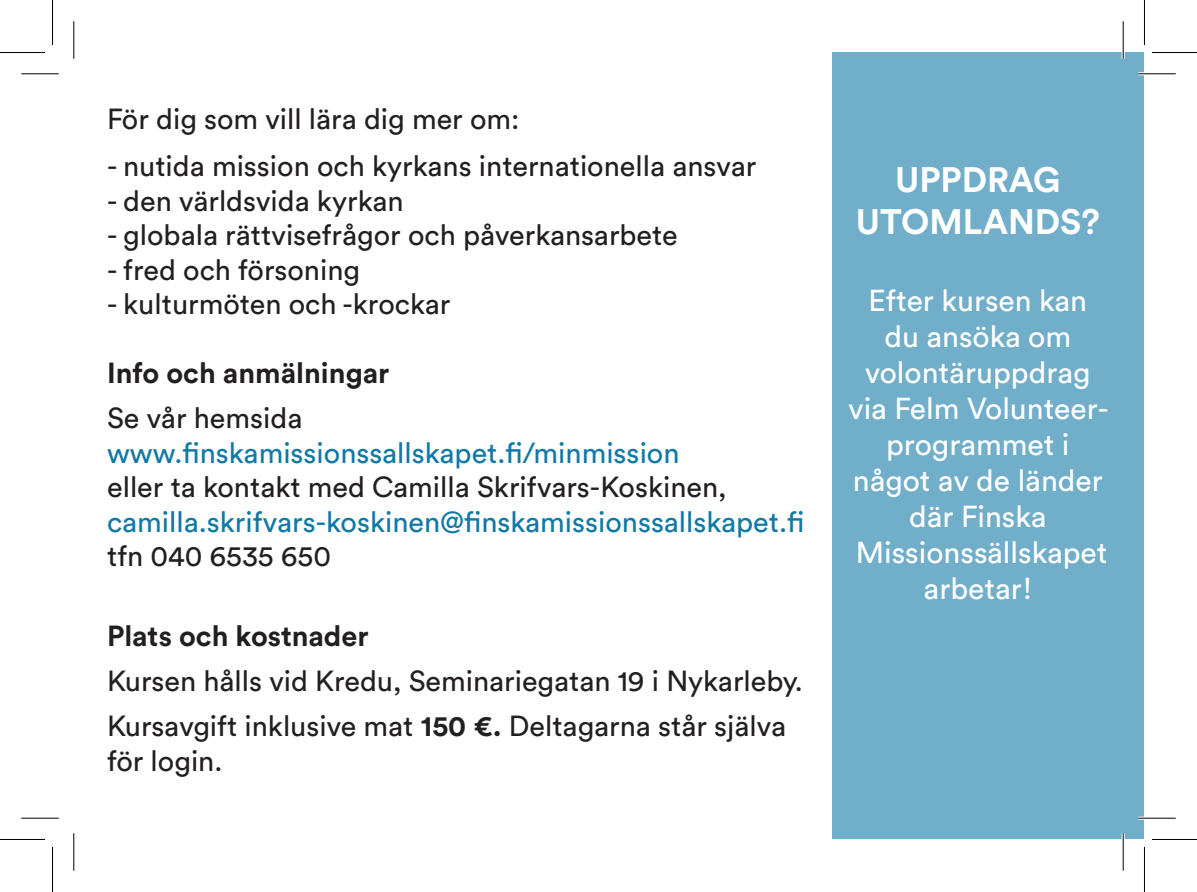
<style>
.page{position:relative;width:1197px;height:892px;background:#fff}
.page>*{position:absolute;margin:0;border:0;box-sizing:border-box;transform-origin:0 0}
.t1{font:700 35px/42px "Circular Std";color:#fff;text-align:center}
.t2{font:30px/36px "Circular Std";color:#fff;text-align:center}
.t3{font:28.75px/34.5px "Circular Std";color:#231f20}
.t4{font:28.75px/34.5px "Circular Std";color:#1179a6}
.t5{font:700 28.75px "Circular Std";color:#231f20}
.s1{color:#231f20}
.s2{font-weight:700}
</style>
<div class="page">
<div style="left:832px;top:52px;width:312px;height:787px;background:#70aec9"></div>
<hr style="left:1138px;top:72px;width:37px;height:3px;background:#fff">
<hr style="left:1138px;top:816px;width:37px;height:3px;background:#fff">
<hr style="left:1121px;top:21px;width:3px;height:38px;background:#fff">
<hr style="left:1121px;top:833px;width:3px;height:37px;background:#fff">
<hr style="left:21px;top:73px;width:38px;height:1px;background:#000">
<hr style="left:1138px;top:73px;width:37px;height:1px;background:#000">
<hr style="left:21px;top:817px;width:38px;height:1px;background:#000">
<hr style="left:1138px;top:817px;width:37px;height:1px;background:#000">
<hr style="left:73px;top:21px;width:1px;height:38px;background:#000">
<hr style="left:73px;top:833px;width:1px;height:37px;background:#000">
<hr style="left:1122px;top:21px;width:1px;height:38px;background:#000">
<hr style="left:1122px;top:833px;width:1px;height:37px;background:#000">
<hr style="left:0;top:52px;width:45px;height:1px;background:#000">
<hr style="left:1151px;top:52px;width:45px;height:1px;background:#000">
<hr style="left:0;top:839px;width:45px;height:1px;background:#000">
<hr style="left:1151px;top:839px;width:45px;height:1px;background:#000">
<hr style="left:52px;top:0;width:1px;height:45px;background:#000">
<hr style="left:52px;top:847px;width:1px;height:45px;background:#000">
<hr style="left:1143px;top:0;width:1px;height:45px;background:#000">
<hr style="left:1143px;top:847px;width:1px;height:45px;background:#000">
<p class="t3" style="left:107px;top:101px;width:414px">För dig som vill lära dig mer om:</p>
<p class="t3" style="left:107px;top:148px;width:650px">- nutida mission och kyrkans internationella ansvar</p>
<p class="t3" style="left:107px;top:183px;width:298px">- den världsvida kyrkan</p>
<p class="t3" style="left:107px;top:217px;width:572px">- globala rättvisefrågor och påverkansarbete</p>
<p class="t3" style="left:107px;top:252px;width:254px">- fred och försoning</p>
<p class="t3" style="left:107px;top:286px;width:345px">- kulturmöten och -krockar</p>
<p class="t5" style="left:107px;top:354px;width:284px">Info och anmälningar</p>
<p class="t4" style="left:107px;top:400px;width:698px"><span class="s1">Se vår hemsida </span>www.finskamissionssallskapet.fi/minmission<br><span class="s1">eller ta kontakt med Camilla Skrifvars-Koskinen, </span>camilla.skrifvars-koskinen@finskamissionssallskapet.fi <span class="s1">tfn 040 6535 650</span></p>
<p class="t5" style="left:107px;top:617px;width:263px">Plats och kostnader</p>
<p class="t3" style="left:107px;top:663px;width:697px">Kursen hålls vid Kredu, Seminariegatan 19 i Nykarleby.</p>
<p class="t3" style="left:107px;top:708px;width:680px">Kursavgift inklusive mat <span class="s2">150 €.</span> Deltagarna står själva för login.</p>
<p class="t1" style="left:855px;top:158px;width:246px">UPPDRAG<br>UTOMLANDS?</p>
<p class="t2" style="left:848px;top:282px;width:261px">Efter kursen kan du ansöka om volontäruppdrag via Felm Volunteer&shy;programmet i något av de länder där Finska<br>Missionssällskapet arbetar!</p>
</div>
